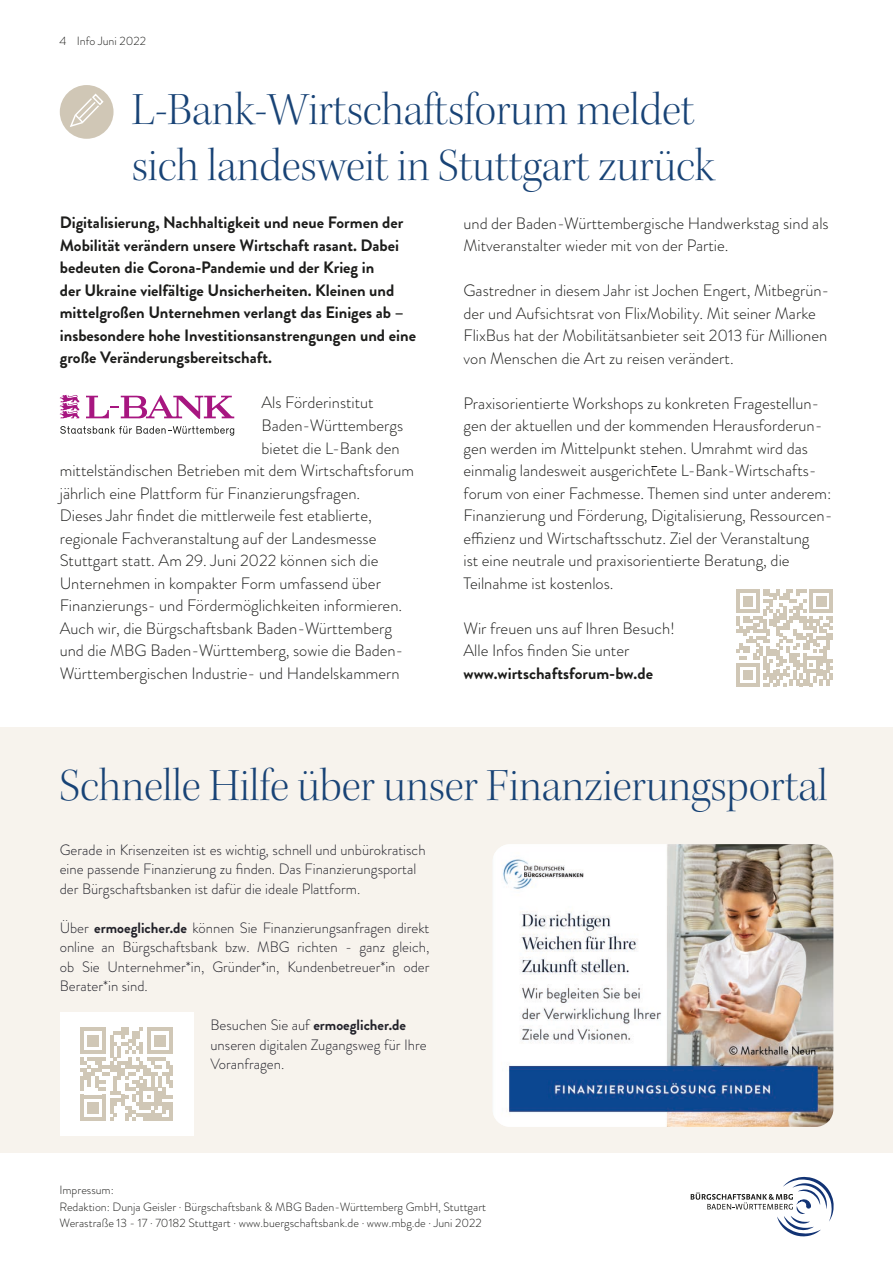
<style>
.page{position:relative;width:893px;height:1263px;background:#fff}
.page>*{position:absolute;margin:0;border:0;box-sizing:border-box;transform-origin:0 0}
.t1{font:46.5px/55.8px "Kepler Std Light Disp";color:#184376}
.t2{font:300 16.5px/22.5px "Brandon Grotesque";color:#1d1d1b}
.t3{font:700 16.5px/22.5px "Brandon Grotesque";color:#1d1d1b}
.t4{font:300 15px/19.5px "Brandon Grotesque";color:#22222a}
.t5{font:300 12px/16.5px "Brandon Grotesque";color:#1d1d1b}
.s1{font-weight:700}
</style>
<div class="page">
<div style="left:0;top:727px;width:893px;height:425px;background:#f7f3ed"></div>
<div style="left:60px;top:1012px;width:133px;height:124px;background:#fff"></div>
<svg style="left:80px;top:1027px;width:93px;height:94px"></svg>
<svg style="left:86px;top:395px;width:148px;height:24px"></svg>
<svg style="left:60px;top:395px;width:19px;height:23px"></svg>
<svg style="left:60px;top:426px;width:174px;height:10px"></svg>
<svg style="left:691px;top:1177px;width:143px;height:59px"></svg>
<img style="left:493px;top:844px;width:340px;height:283px">
<div style="left:60px;top:85px;width:54px;height:54px;background:#d0c7b6;border-radius:50%"></div>
<svg style="left:70px;top:93px;width:34px;height:34px"></svg>
<svg style="left:736px;top:589px;width:97px;height:97px"></svg>
<p class="t5" style="left:60px;top:32px;width:88px">4 Info Juni 2022</p>
<h1 class="t1" style="left:132px;top:82px;width:585px">L-Bank-Wirtschaftsforum meldet sich landesweit in Stuttgart zurück</h1>
<p class="t3" style="left:60px;top:212px;width:358px">Digitalisierung, Nachhaltigkeit und neue Formen der Mobilität verändern unsere Wirtschaft rasant. Dabei bedeuten die Corona-Pandemie und der Krieg in<br>der Ukraine vielfältige Unsicherheiten. Kleinen und mittelgroßen Unternehmen verlangt das Einiges ab – insbesondere hohe Investitionsanstrengungen und eine große Veränderungsbereitschaft.</p>
<p class="t2" style="left:261px;top:392px;width:114px">Als Förderinstitut</p>
<p class="t2" style="left:261px;top:414px;width:143px">Baden-Württembergs</p>
<p class="t2" style="left:261px;top:437px;width:140px">bietet die L-Bank den</p>
<p class="t2" style="left:60px;top:459px;width:356px">mittelständischen Betrieben mit dem Wirtschaftsforum</p>
<p class="t2" style="left:60px;top:482px;width:302px">jährlich eine Plattform für Finanzierungsfragen.</p>
<p class="t2" style="left:60px;top:504px;width:314px">Dieses Jahr findet die mittlerweile fest etablierte,</p>
<p class="t2" style="left:60px;top:527px;width:318px">regionale Fachveranstaltung auf der Landesmesse</p>
<p class="t2" style="left:60px;top:549px;width:320px">Stuttgart statt. Am 29. Juni 2022 können sich die</p>
<p class="t2" style="left:60px;top:572px;width:323px">Unternehmen in kompakter Form umfassend über</p>
<p class="t2" style="left:60px;top:594px;width:344px">Finanzierungs- und Fördermöglichkeiten informieren.</p>
<p class="t2" style="left:60px;top:617px;width:334px">Auch wir, die Bürgschaftsbank Baden-Württemberg</p>
<p class="t2" style="left:60px;top:639px;width:345px">und die MBG Baden-Württemberg, sowie die Baden-</p>
<p class="t2" style="left:60px;top:662px;width:341px">Württembergischen Industrie- und Handelskammern</p>
<p class="t2" style="left:463px;top:212px;width:367px">und der Baden-Württembergische Handwerkstag sind als<br>Mitveranstalter wieder mit von der Partie.</p>
<p class="t2" style="left:463px;top:279px;width:368px">Gastredner in diesem Jahr ist Jochen Engert, Mitbegrün&shy;der und Aufsichtsrat von FlixMobility. Mit seiner Marke FlixBus hat der Mobilitätsanbieter seit 2013 für Millionen von Menschen die Art zu reisen verändert.</p>
<p class="t2" style="left:463px;top:392px;width:371px">Praxisorientierte Workshops zu konkreten Fragestellun&shy;gen der aktuellen und der kommenden Herausforderun&shy;gen werden im Mittelpunkt stehen. Umrahmt wird das einmalig landesweit ausgerichtete L-Bank-Wirtschafts&shy;forum von einer Fachmesse. Themen sind unter anderem:<br>Finanzierung und Förderung, Digitalisierung, Ressourcen&shy;effizienz und Wirtschaftsschutz. Ziel der Veranstaltung<br>ist eine neutrale und praxisorientierte Beratung, die Teilnahme ist kostenlos.</p>
<p class="t2" style="left:463px;top:617px;width:213px">Wir freuen uns auf Ihren Besuch!<br>Alle Infos finden Sie unter</p>
<p class="t3" style="left:463px;top:662px;width:191px">www.wirtschaftsforum-bw.de</p>
<h1 class="t1" style="left:60px;top:759px;width:770px">Schnelle Hilfe über unser Finanzierungsportal</h1>
<p class="t4" style="left:60px;top:840px;width:367px">Gerade in Krisenzeiten ist es wichtig, schnell und unbürokratisch eine passende Finanzierung zu finden. Das Finanzierungsportal der Bürgschaftsbanken ist dafür die ideale Plattform.</p>
<p class="t4" style="left:60px;top:918px;width:371px;text-align:justify">Über <span class="s1">ermoeglicher.de</span> können Sie Finanzierungsanfragen direkt online an Bürgschaftsbank bzw. MBG richten - ganz gleich, ob Sie Unternehmer*in, Gründer*in, Kundenbetreuer*in oder Berater*in sind.</p>
<p class="t4" style="left:210px;top:1015px;width:218px">Besuchen Sie auf <span class="s1">ermoeglicher.de </span>unseren digitalen Zugangsweg für Ihre<br>Voranfragen.</p>
<p class="t5" style="left:60px;top:1182px;width:428px">Impressum:<br>Redaktion: Dunja Geisler . Bürgschaftsbank &amp; MBG Baden-Württemberg GmbH, Stuttgart<br>Werastraße 13 - 17 . 70182 Stuttgart . www.buergschaftsbank.de . www.mbg.de . Juni 2022</p>
</div>
